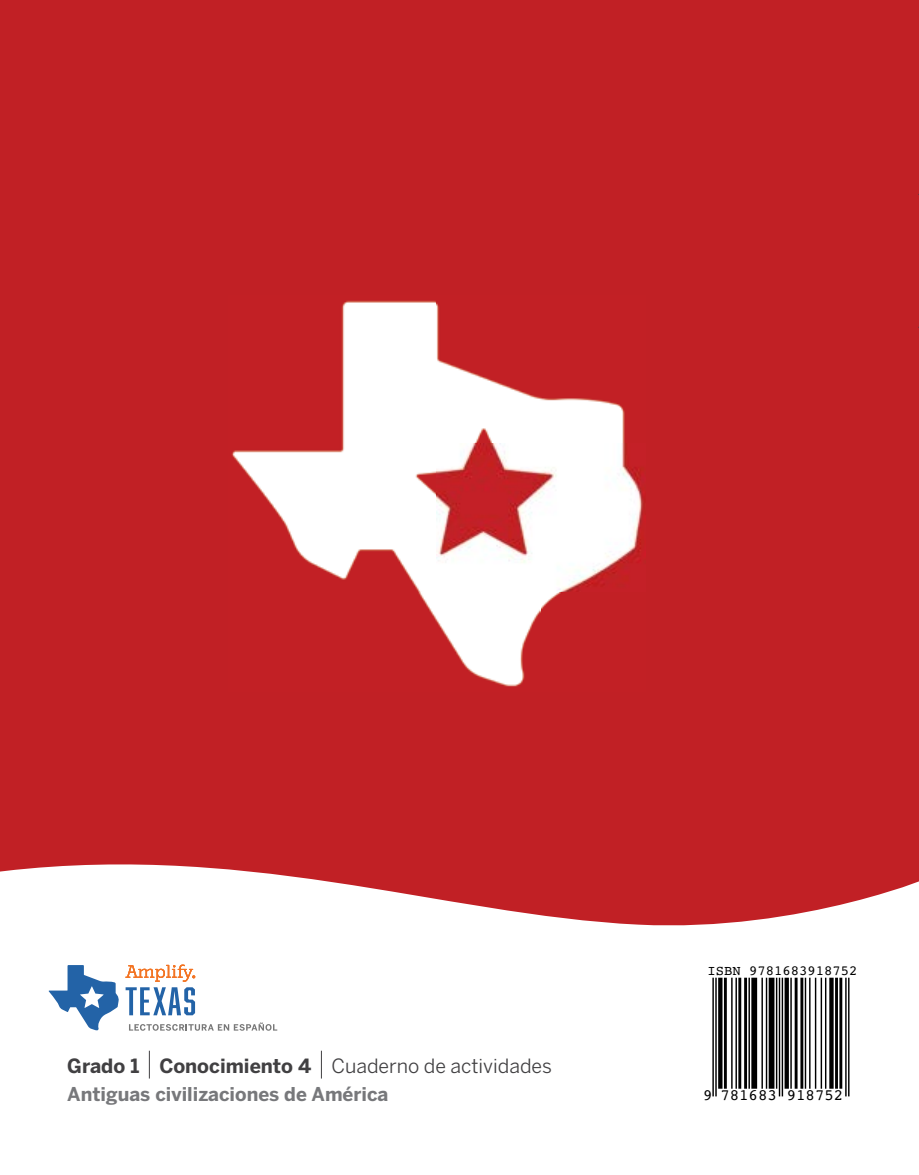
<style>
.page{position:relative;width:919px;height:1175px;background:#fff}
.page>*{position:absolute;margin:0;border:0;box-sizing:border-box;transform-origin:0 0}
.t1{font:19.5px "Benton Sans";color:#414042}
.t2{font:700 18.9px "Benton Sans";color:#77787b}
.t3{font:15.75px "OCRB";color:#000}
.t4{font:13.8px "OCRB";color:#000}
.s1{font-weight:700}
</style>
<div class="page">
<div style="left:908px;top:0;width:11px;height:105px;background:#c22025"></div>
<div style="left:0;top:0;width:918px;height:1174px;background:#c12025"></div>
<img style="left:231px;top:300px;width:415px;height:387px">
<svg style="left:0;top:864px;width:918px;height:310px;background:#f7e6e7"></svg>
<svg style="left:125px;top:964px;width:70px;height:17px"></svg>
<svg style="left:129px;top:1022px;width:148px;height:8px"></svg>
<svg style="left:126px;top:987px;width:69px;height:28px;background:#9db9d7"></svg>
<svg style="left:49px;top:965px;width:70px;height:65px;background:#9ab7d6"></svg>
<hr style="left:712px;top:977px;width:2px;height:119px;background:#000">
<hr style="left:715px;top:977px;width:1px;height:119px;background:#000">
<svg style="left:718px;top:977px;width:4px;height:111px"></svg>
<hr style="left:724px;top:977px;width:3px;height:111px;background:#000">
<hr style="left:731px;top:977px;width:1px;height:111px;background:#000">
<hr style="left:735px;top:977px;width:2px;height:111px;background:#000">
<hr style="left:738px;top:977px;width:3px;height:111px;background:#000">
<hr style="left:744px;top:977px;width:3px;height:111px;background:#000">
<hr style="left:748px;top:977px;width:2px;height:111px;background:#000">
<div style="left:751px;top:977px;width:6px;height:111px;background:#000"></div>
<hr style="left:761px;top:977px;width:2px;height:111px;background:#000">
<hr style="left:765px;top:977px;width:2px;height:111px;background:#000">
<div style="left:768px;top:977px;width:6px;height:111px;background:#000"></div>
<hr style="left:776px;top:977px;width:1px;height:111px;background:#000">
<hr style="left:778px;top:977px;width:2px;height:119px;background:#000">
<hr style="left:781px;top:977px;width:2px;height:119px;background:#000">
<div style="left:784px;top:977px;width:5px;height:111px;background:#000"></div>
<hr style="left:790px;top:977px;width:1px;height:111px;background:#000">
<hr style="left:794px;top:977px;width:3px;height:111px;background:#000">
<hr style="left:800px;top:977px;width:3px;height:111px;background:#000">
<hr style="left:804px;top:977px;width:2px;height:111px;background:#000">
<hr style="left:809px;top:977px;width:1px;height:111px;background:#000">
<hr style="left:815px;top:977px;width:1px;height:111px;background:#000">
<hr style="left:820px;top:977px;width:2px;height:111px;background:#000">
<hr style="left:825px;top:977px;width:1px;height:111px;background:#000">
<svg style="left:829px;top:977px;width:4px;height:111px"></svg>
<hr style="left:835px;top:977px;width:3px;height:111px;background:#000">
<hr style="left:839px;top:977px;width:3px;height:111px;background:#000">
<hr style="left:845px;top:977px;width:1px;height:119px;background:#000">
<hr style="left:848px;top:977px;width:1px;height:119px;background:#000">
<svg style="left:149px;top:1050px;width:1px;height:28px"></svg>
<svg style="left:321px;top:1050px;width:1px;height:28px"></svg>
<p class="t1" style="left:67px;top:1053px;width:486px"><span class="s1">Grado 1 Conocimiento 4</span> Cuaderno de actividades</p>
<p class="t2" style="left:67px;top:1082px;width:322px">Antiguas civilizaciones de América</p>
<p class="t4" style="left:707px;top:959px;width:151px">ISBN 9781683918752</p>
<p class="t3" style="left:703px;top:1083px;width:142px">9 781683 918752</p>
</div>
